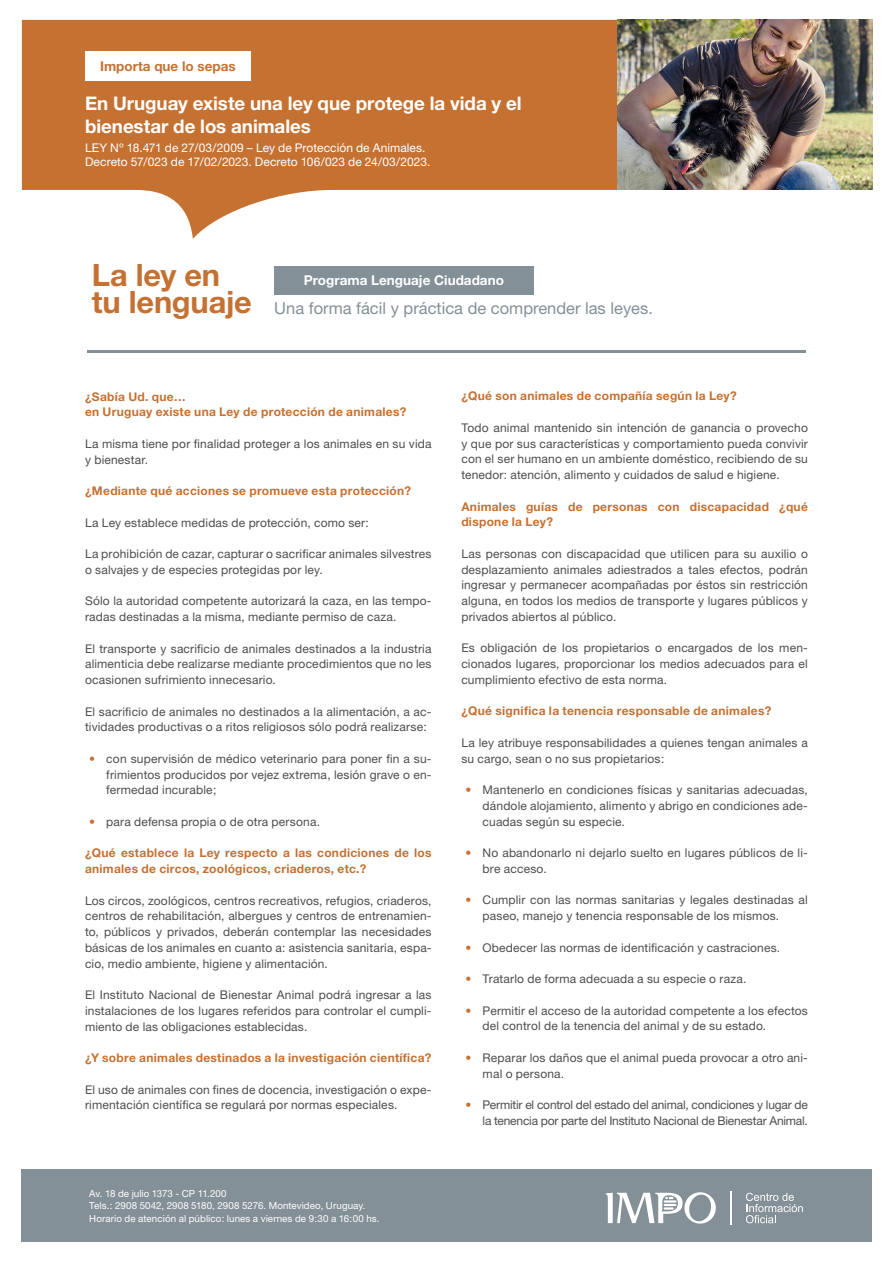
<style>
.page{position:relative;width:893px;height:1263px;background:#fff}
.page>*{position:absolute;margin:0;border:0;box-sizing:border-box;transform-origin:0 0}
.t1{font:700 30.75px "Helvetica Neue";letter-spacing:-.005em;color:#c57132}
.t2{font:700 18.75px/22.5px "Helvetica Neue";letter-spacing:-.005em;color:#fff}
.t3{font:16.5px "Helvetica Neue";color:#849097}
.t4{font:700 13.5px "Helvetica Neue";color:#fff}
.t5{font:700 13.5px "Helvetica Neue";color:#c57132}
.t6{font:12px/15.8px "Helvetica Neue";letter-spacing:.015em;color:#4d4d4f}
.t7{font:700 12px/15.8px "Helvetica Neue";letter-spacing:.02em;color:#c57132}
.t8{font:12px/15.8px "Helvetica Neue";letter-spacing:-.015em;color:#4d4d4f;text-align:right}
.t9{font:12px/14.4px "Helvetica Neue";letter-spacing:.005em;color:#fff}
.t10{font:9.75px/12.5px "Helvetica Neue";letter-spacing:.01em;color:#fff}
.s1{font-weight:700;font-size:30.75px;color:#c57132}
.s2{color:#c57132}
</style>
<div class="page">
<svg style="left:22px;top:20px;width:595px;height:219px;fill:#c57132"></svg>
<div style="left:85px;top:51px;width:166px;height:30px;background:#fff"></div>
<div style="left:274px;top:266px;width:260px;height:28px;background:#849097"></div>
<div style="left:85px;top:96px;width:500px;height:83px;background:#c57132"></div>
<img style="left:617px;top:20px;width:255px;height:170px">
<hr style="left:88px;top:350px;width:718px;height:2px;background:#849097">
<div style="left:21px;top:1169px;width:851px;height:73px;background:#849097"></div>
<svg style="left:606px;top:1192px;width:110px;height:32px"></svg>
<svg style="left:746px;top:1193px;width:57px;height:30px"></svg>
<hr style="left:731px;top:1191px;width:1px;height:33px;background:#fff">
<p class="t5" style="left:100px;top:58px;width:137px">Importa que lo sepas</p>
<h2 class="t2" style="left:85px;top:92px;width:438px">En Uruguay existe una ley que protege la vida y el bienestar de los animales</h2>
<p class="t9" style="left:85px;top:140px;width:347px">LEY Nº 18.471 de 27/03/2009 – Ley de Protección de Animales.<br>Decreto 57/023 de 17/02/2023. Decreto 106/023 de 24/03/2023.</p>
<h1 class="t1" style="left:92px;top:256px;width:130px">La ley en</h1>
<h3 class="t3" style="left:92px;top:299px;width:563px"><span class="s1">tu lenguaje</span> Una forma fácil y práctica de comprender las leyes.</h3>
<p class="t4" style="left:304px;top:272px;width:202px">Programa Lenguaje Ciudadano</p>
<p class="t7" style="left:85px;top:388px;width:323px">¿Sabía Ud. que…<br>en Uruguay existe una Ley de protección de animales?</p>
<p class="t6" style="left:85px;top:435px;width:348px">La misma tiene por finalidad proteger a los animales en su vida y bienestar.</p>
<p class="t7" style="left:85px;top:483px;width:328px">¿Mediante qué acciones se promueve esta protección?</p>
<p class="t6" style="left:85px;top:514px;width:285px">La Ley establece medidas de protección, como ser:</p>
<p class="t6" style="left:85px;top:546px;width:348px">La prohibición de cazar, capturar o sacrificar animales silvestres o salvajes y de especies protegidas por ley.</p>
<p class="t6" style="left:85px;top:593px;width:348px">Sólo la autoridad competente autorizará la caza, en las tempo&shy;radas destinadas a la misma, mediante permiso de caza.</p>
<p class="t6" style="left:85px;top:640px;width:348px;text-align:justify">El transporte y sacrificio de animales destinados a la industria alimenticia debe realizarse mediante procedimientos que no les ocasionen sufrimiento innecesario.</p>
<p class="t6" style="left:85px;top:703px;width:348px">El sacrificio de animales no destinados a la alimentación, a ac&shy;tividades productivas o a ritos religiosos sólo podrá realizarse:</p>
<p class="t6" style="left:106px;top:750px;width:327px;text-align:justify;text-indent:-17px"><span class="s2">•</span> con supervisión de médico veterinario para poner fin a su&shy;frimientos producidos por vejez extrema, lesión grave o en&shy;fermedad incurable;</p>
<p class="t6" style="left:89px;top:813px;width:232px"><span class="s2">•</span> para defensa propia o de otra persona.</p>
<p class="t7" style="left:85px;top:845px;width:348px">¿Qué establece la Ley respecto a las condiciones de los animales de circos, zoológicos, criaderos, etc.?</p>
<p class="t6" style="left:85px;top:892px;width:348px;text-align:justify">Los circos, zoológicos, centros recreativos, refugios, criaderos, centros de rehabilitación, albergues y centros de entrenamien&shy;to, públicos y privados, deberán contemplar las necesidades básicas de los animales en cuanto a: asistencia sanitaria, espa&shy;cio, medio ambiente, higiene y alimentación.</p>
<p class="t6" style="left:85px;top:987px;width:348px;text-align:justify">El Instituto Nacional de Bienestar Animal podrá ingresar a las instalaciones de los lugares referidos para controlar el cumpli&shy;miento de las obligaciones establecidas.</p>
<p class="t7" style="left:85px;top:1049px;width:348px">¿Y sobre animales destinados a la investigación científica?</p>
<p class="t6" style="left:85px;top:1081px;width:348px">El uso de animales con fines de docencia, investigación o expe&shy;rimentación científica se regulará por normas especiales.</p>
<p class="t10" style="left:89px;top:1187px;width:292px">Av. 18 de julio 1373 - CP 11.200<br>Tels.: 2908 5042, 2908 5180, 2908 5276. Montevideo, Uruguay.<br>Horario de atención al público: lunes a viernes de 9:30 a 16:00 hs.</p>
<p class="t7" style="left:461px;top:388px;width:277px">¿Qué son animales de compañía según la Ley?</p>
<p class="t6" style="left:461px;top:420px;width:348px;text-align:justify">Todo animal mantenido sin intención de ganancia o provecho y que por sus características y comportamiento pueda convivir con el ser humano en un ambiente doméstico, recibiendo de su tenedor: atención, alimento y cuidados de salud e higiene.</p>
<p class="t7" style="left:461px;top:498px;width:348px">Animales guías de personas con discapacidad ¿qué dispone la Ley?</p>
<p class="t6" style="left:461px;top:546px;width:348px;text-align:justify">Las personas con discapacidad que utilicen para su auxilio o desplazamiento animales adiestrados a tales efectos, podrán ingresar y permanecer acompañadas por éstos sin restricción alguna, en todos los medios de transporte y lugares públicos y privados abiertos al público.</p>
<p class="t6" style="left:461px;top:640px;width:348px;text-align:justify">Es obligación de los propietarios o encargados de los men&shy;cionados lugares, proporcionar los medios adecuados para el cumplimiento efectivo de esta norma.</p>
<p class="t7" style="left:461px;top:703px;width:312px">¿Qué significa la tenencia responsable de animales?</p>
<p class="t6" style="left:461px;top:735px;width:348px">La ley atribuye responsabilidades a quienes tengan animales a su cargo, sean o no sus propietarios:</p>
<p class="t6" style="left:483px;top:782px;width:327px;text-align:justify;text-indent:-17px"><span class="s2">•</span> Mantenerlo en condiciones físicas y sanitarias adecuadas, dándole alojamiento, alimento y abrigo en condiciones ade&shy;cuadas según su especie.</p>
<p class="t6" style="left:483px;top:845px;width:327px;text-indent:-17px"><span class="s2">•</span> No abandonarlo ni dejarlo suelto en lugares públicos de li&shy;bre acceso.</p>
<p class="t6" style="left:483px;top:892px;width:327px;text-indent:-17px"><span class="s2">•</span> Cumplir con las normas sanitarias y legales destinadas al paseo, manejo y tenencia responsable de los mismos.</p>
<p class="t6" style="left:466px;top:939px;width:316px"><span class="s2">•</span> Obedecer las normas de identificación y castraciones.</p>
<p class="t6" style="left:466px;top:971px;width:282px"><span class="s2">•</span> Tratarlo de forma adecuada a su especie o raza.</p>
<p class="t6" style="left:483px;top:1002px;width:327px;text-indent:-17px"><span class="s2">•</span> Permitir el acceso de la autoridad competente a los efectos del control de la tenencia del animal y de su estado.</p>
<p class="t6" style="left:483px;top:1049px;width:327px;text-indent:-17px"><span class="s2">•</span> Reparar los daños que el animal pueda provocar a otro ani&shy;mal o persona.</p>
<p class="t8" style="left:466px;top:1097px;width:344px"><span class="s2">•</span> Permitir el control del estado del animal, condiciones y lugar de la tenencia por parte del Instituto Nacional de Bienestar Animal.</p>
</div>
